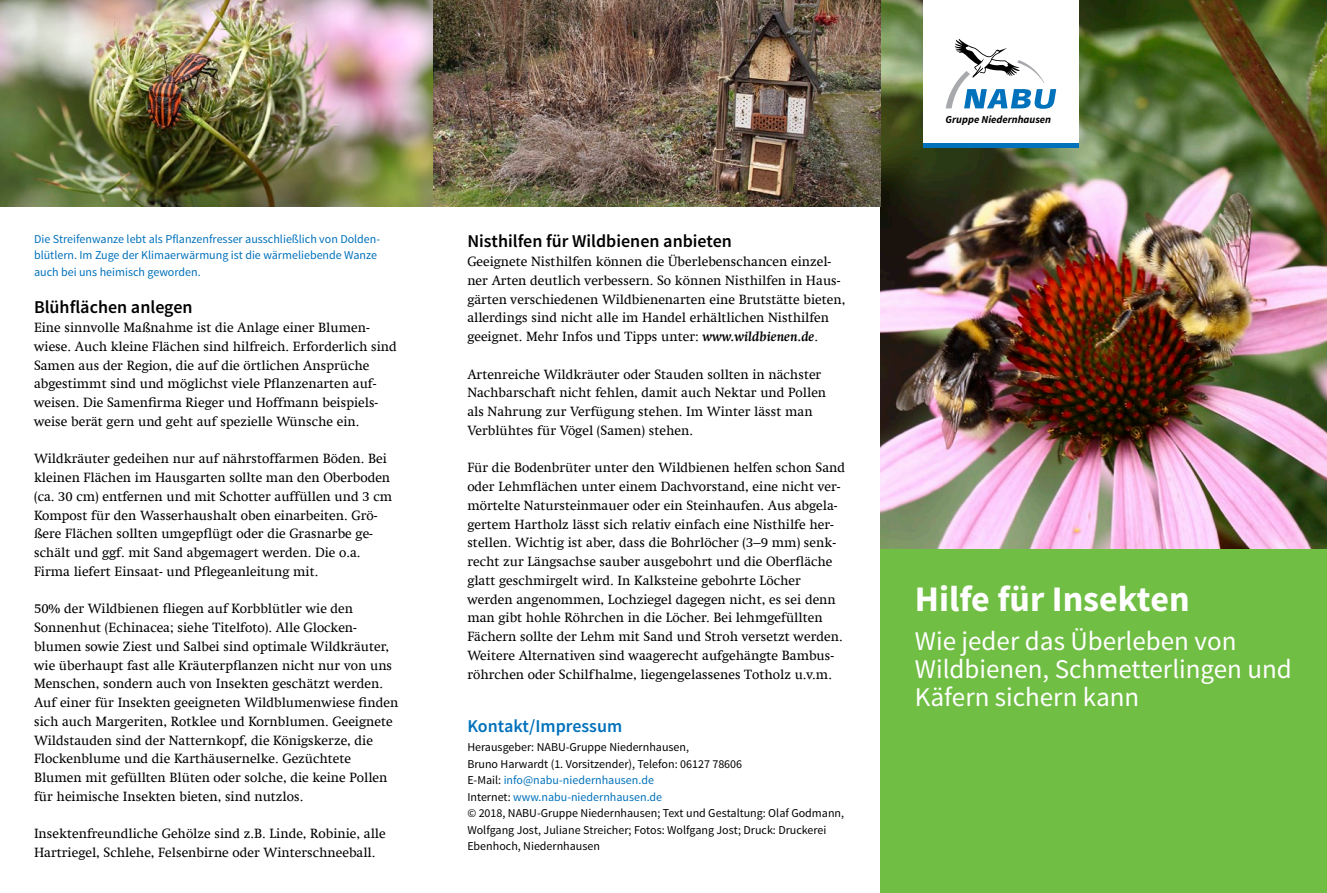
<style>
.page{position:relative;width:1327px;height:893px;background:#fff}
.page>*{position:absolute;margin:0;border:0;box-sizing:border-box;transform-origin:0 0}
.t1{font:700 36px "Source Sans Pro";color:#fff}
.t2{font:27px/28.2px "Source Sans Pro";color:#fff}
.t3{font:600 18px "Source Sans Pro";color:#000}
.t4{font:600 18px "Source Sans Pro";color:#0071bb}
.t5{font:13.5px/18.8px "Swift Com";color:#000}
.t6{font:12px/16.5px "Source Sans Pro";color:#000}
.t7{font:12px/16.5px "Source Sans Pro";color:#0071bb}
.t8{font:italic 700 10.65px "Source Sans Pro";color:#000}
.s1{font-weight:700;font-style:italic}
.s2{color:#0071bb}
</style>
<div class="page">
<img style="left:880px;top:0;width:447px;height:549px">
<div style="left:880px;top:549px;width:447px;height:344px;background:#70be44"></div>
<div style="left:923px;top:0;width:156px;height:147px;background:#fff"></div>
<svg style="left:945px;top:39px;width:111px;height:70px"></svg>
<hr style="left:923px;top:143px;width:156px;height:4px;background:#0071bb">
<img style="left:0;top:0;width:880px;height:206px">
<p class="t7" style="left:34px;top:231px;width:348px">Die Streifenwanze lebt als Pflanzenfresser ausschließlich von Dolden&shy;blütlern. Im Zuge der Klimaerwärmung ist die wärmeliebende Wanze auch bei uns heimisch geworden.</p>
<h3 class="t3" style="left:34px;top:296px;width:160px">Blühflächen anlegen</h3>
<p class="t5" style="left:34px;top:318px;width:364px">Eine sinnvolle Maßnahme ist die Anlage einer Blumen&shy;wiese. Auch kleine Flächen sind hilfreich. Erforderlich sind Samen aus der Region, die auf die örtlichen Ansprüche abgestimmt sind und möglichst viele Pflanzenarten auf&shy;weisen. Die Samenfirma Rieger und Hoffmann beispiels&shy;weise berät gern und geht auf spezielle Wünsche ein.</p>
<p class="t5" style="left:34px;top:449px;width:360px">Wildkräuter gedeihen nur auf nährstoffarmen Böden. Bei kleinen Flächen im Hausgarten sollte man den Oberboden (ca. 30 cm) entfernen und mit Schotter auffüllen und 3 cm Kompost für den Wasserhaushalt oben einarbeiten. Grö&shy;ßere Flächen sollten umgepflügt oder die Grasnarbe ge&shy;schält und ggf. mit Sand abgemagert werden. Die o.a.<br>Firma liefert Einsaat- und Pflegeanleitung mit.</p>
<p class="t5" style="left:34px;top:599px;width:366px">50% der Wildbienen fliegen auf Korbblütler wie den Sonnenhut (Echinacea; siehe Titelfoto). Alle Glocken&shy;blumen sowie Ziest und Salbei sind optimale Wildkräuter, wie überhaupt fast alle Kräuterpflanzen nicht nur von uns Menschen, sondern auch von Insekten geschätzt werden.<br>Auf einer für Insekten geeigneten Wildblumenwiese finden sich auch Margeriten, Rotklee und Kornblumen. Geeignete Wildstauden sind der Natternkopf, die Königskerze, die Flockenblume und die Karthäusernelke. Gezüchtete Blumen mit gefüllten Blüten oder solche, die keine Pollen für heimische Insekten bieten, sind nutzlos.</p>
<p class="t5" style="left:34px;top:824px;width:353px">Insektenfreundliche Gehölze sind z.B. Linde, Robinie, alle<br>Hartriegel, Schlehe, Felsenbirne oder Winterschneeball.</p>
<h3 class="t3" style="left:467px;top:230px;width:266px">Nisthilfen für Wildbienen anbieten</h3>
<p class="t5" style="left:467px;top:252px;width:379px">Geeignete Nisthilfen können die Überlebenschancen einzel&shy;ner Arten deutlich verbessern. So können Nisthilfen in Haus&shy;gärten verschiedenen Wildbienenarten eine Brutstätte bieten, allerdings sind nicht alle im Handel erhältlichen Nisthilfen geeignet. Mehr Infos und Tipps unter: <span class="s1">www.wildbienen.de</span>.</p>
<p class="t5" style="left:467px;top:365px;width:360px">Artenreiche Wildkräuter oder Stauden sollten in nächster Nachbarschaft nicht fehlen, damit auch Nektar und Pollen als Nahrung zur Verfügung stehen. Im Winter lässt man Verblühtes für Vögel (Samen) stehen.</p>
<p class="t5" style="left:467px;top:458px;width:379px">Für die Bodenbrüter unter den Wildbienen helfen schon Sand oder Lehmflächen unter einem Dachvorstand, eine nicht ver&shy;mörtelte Natursteinmauer oder ein Steinhaufen. Aus abgela&shy;gertem Hartholz lässt sich relativ einfach eine Nisthilfe her&shy;stellen. Wichtig ist aber, dass die Bohrlöcher (3–9 mm) senk&shy;recht zur Längsachse sauber ausgebohrt und die Oberfläche glatt geschmirgelt wird. In Kalksteine gebohrte Löcher werden angenommen, Lochziegel dagegen nicht, es sei denn man gibt hohle Röhrchen in die Löcher. Bei lehmgefüllten Fächern sollte der Lehm mit Sand und Stroh versetzt werden.<br>Weitere Alternativen sind waagerecht aufgehängte Bambus&shy;röhrchen oder Schilfhalme, liegengelassenes Totholz u.v.m.</p>
<h3 class="t4" style="left:467px;top:715px;width:156px">Kontakt/Impressum</h3>
<p class="t6" style="left:467px;top:739px;width:378px">Herausgeber: NABU-Gruppe Niedernhausen,<br>Bruno Harwardt (1. Vorsitzender), Telefon: 06127 78606<br>E-Mail: <span class="s2">info@nabu-niedernhausen.de<br></span>Internet: <span class="s2">www.nabu-niedernhausen.de<br></span>© 2018, NABU-Gruppe Niedernhausen; Text und Gestaltung: Olaf Godmann, Wolfgang Jost, Juliane Streicher; Fotos: Wolfgang Jost; Druck: Druckerei Ebenhoch, Niedernhausen</p>
<p class="t8" style="left:945px;top:113px;width:107px">Gruppe Niedernhausen</p>
<h1 class="t1" style="left:915px;top:575px;width:276px">Hilfe für Insekten</h1>
<h2 class="t2" style="left:915px;top:627px;width:379px">Wie jeder das Überleben von<br>Wildbienen, Schmetterlingen und<br>Käfern sichern kann</h2>
</div>
